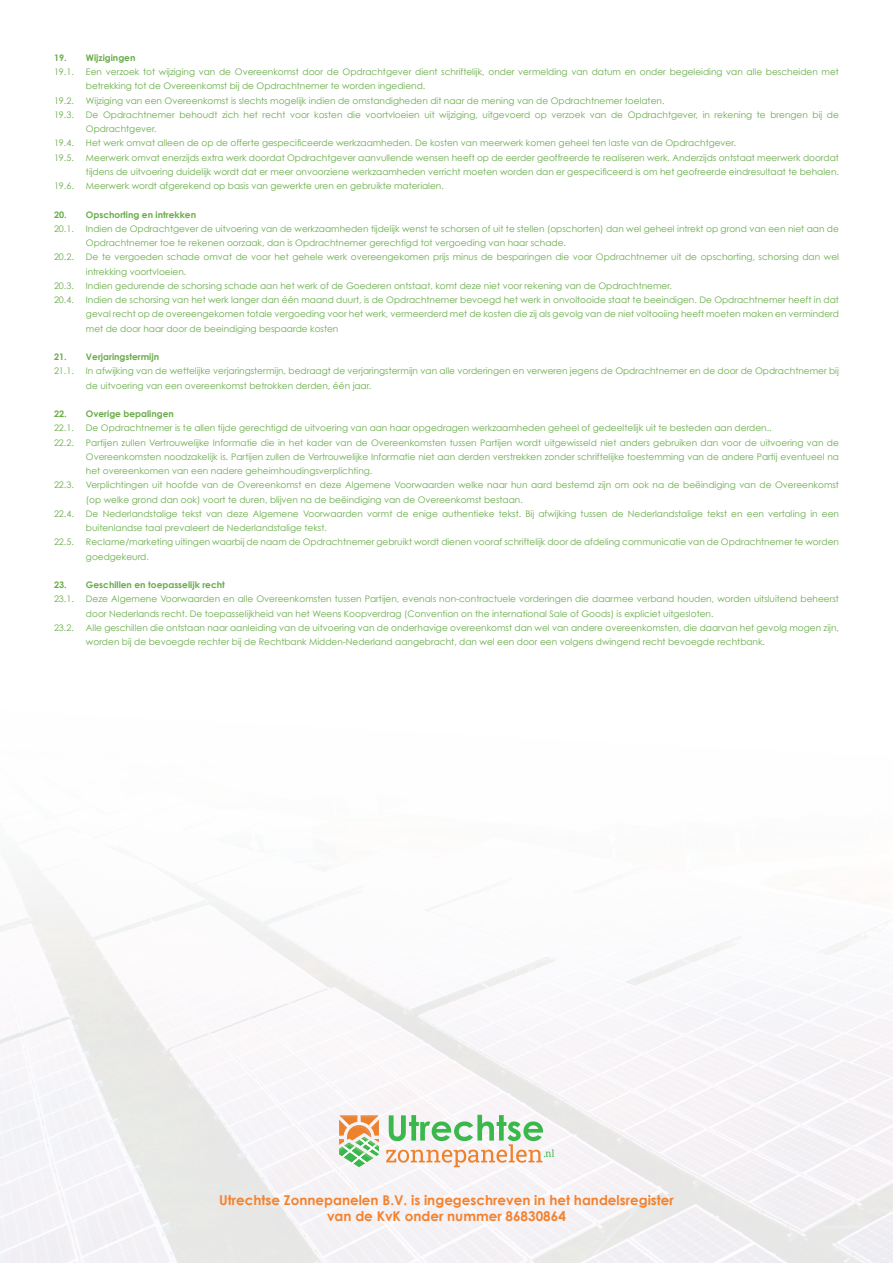
<style>
.page{position:relative;width:893px;height:1263px;background:#fff}
.page>*{position:absolute;margin:0;border:0;box-sizing:border-box;transform-origin:0 0}
.t1{font:700 13.5px/16.2px "Century Gothic";color:#f3822f;text-align:center}
.t2{font:9px/14.2px "Century Gothic";color:#68ac48}
.t3{font:700 9px "Century Gothic";color:#68ac48}
</style>
<div class="page">
<svg style="left:386px;top:1115px;width:168px;height:52px"></svg>
<svg style="left:339px;top:1115px;width:40px;height:52px"></svg>
<p class="t3" style="left:54px;top:51px;width:83px">19. Wijzigingen</p>
<p class="t2" style="left:54px;top:64px;width:21px">19.1.</p>
<p class="t2" style="left:86px;top:64px;width:754px">Een verzoek tot wijziging van de Overeenkomst door de Opdrachtgever dient schriftelijk, onder vermelding van datum en onder begeleiding van alle bescheiden met betrekking tot de Overeenkomst bij de Opdrachtnemer te worden ingediend.</p>
<p class="t2" style="left:54px;top:93px;width:21px">19.2.</p>
<p class="t2" style="left:86px;top:93px;width:580px">Wijziging van een Overeenkomst is slechts mogelijk indien de omstandigheden dit naar de mening van de Opdrachtnemer toelaten.</p>
<p class="t2" style="left:54px;top:107px;width:21px">19.3.</p>
<p class="t2" style="left:86px;top:107px;width:754px">De Opdrachtnemer behoudt zich het recht voor kosten die voortvloeien uit wijziging, uitgevoerd op verzoek van de Opdrachtgever, in rekening te brengen bij de<br>Opdrachtgever.</p>
<p class="t2" style="left:54px;top:136px;width:21px">19.4.</p>
<p class="t2" style="left:86px;top:136px;width:651px">Het werk omvat alleen de op de offerte gespecificeerde werkzaamheden. De kosten van meerwerk komen geheel ten laste van de Opdrachtgever.</p>
<p class="t2" style="left:54px;top:150px;width:21px">19.5.</p>
<p class="t2" style="left:86px;top:150px;width:754px">Meerwerk omvat enerzijds extra werk doordat Opdrachtgever aanvullende wensen heeft op de eerder geoffreerde te realiseren werk. Anderzijds ontstaat meerwerk doordat tijdens de uitvoering duidelijk wordt dat er meer onvoorziene werkzaamheden verricht moeten worden dan er gespecificeerd is om het geofreerde eindresultaat te behalen.</p>
<p class="t2" style="left:54px;top:178px;width:21px">19.6.</p>
<p class="t2" style="left:86px;top:178px;width:359px">Meerwerk wordt afgerekend op basis van gewerkte uren en gebruikte materialen.</p>
<p class="t3" style="left:54px;top:207px;width:144px">20. Opschorting en intrekken</p>
<p class="t2" style="left:54px;top:221px;width:21px">20.1.</p>
<p class="t2" style="left:86px;top:221px;width:754px">Indien de Opdrachtgever de uitvoering van de werkzaamheden tijdelijk wenst te schorsen of uit te stellen (opschorten) dan wel geheel intrekt op grond van een niet aan de<br>Opdrachtnemer toe te rekenen oorzaak, dan is Opdrachtnemer gerechtigd tot vergoeding van haar schade.</p>
<p class="t2" style="left:54px;top:250px;width:21px">20.2.</p>
<p class="t2" style="left:86px;top:250px;width:754px">De te vergoeden schade omvat de voor het gehele werk overeengekomen prijs minus de besparingen die voor Opdrachtnemer uit de opschorting, schorsing dan wel intrekking voortvloeien.</p>
<p class="t2" style="left:54px;top:278px;width:21px">20.3.</p>
<p class="t2" style="left:86px;top:278px;width:587px">Indien gedurende de schorsing schade aan het werk of de Goederen ontstaat, komt deze niet voor rekening van de Opdrachtnemer.</p>
<p class="t2" style="left:54px;top:292px;width:21px">20.4.</p>
<p class="t2" style="left:86px;top:292px;width:754px;text-align:justify">Indien de schorsing van het werk langer dan één maand duurt, is de Opdrachtnemer bevoegd het werk in onvoltooide staat te beeindigen. De Opdrachtnemer heeft in dat geval recht op de overeengekomen totale vergoeding voor het werk, vermeerderd met de kosten die zij als gevolg van de niet voltooiing heeft moeten maken en verminderd met de door haar door de beeindiging bespaarde kosten</p>
<p class="t3" style="left:54px;top:350px;width:107px">21. Verjaringstermijn</p>
<p class="t2" style="left:54px;top:364px;width:21px">21.1.</p>
<p class="t2" style="left:86px;top:364px;width:754px">In afwijking van de wettelijke verjaringstermijn, bedraagt de verjaringstermijn van alle vorderingen en verweren jegens de Opdrachtnemer en de door de Opdrachtnemer bij de uitvoering van een overeenkomst betrokken derden, één jaar.</p>
<p class="t3" style="left:54px;top:407px;width:121px">22. Overige bepalingen</p>
<p class="t2" style="left:54px;top:421px;width:21px">22.1.</p>
<p class="t2" style="left:86px;top:421px;width:687px">De Opdrachtnemer is te allen tijde gerechtigd de uitvoering van aan haar opgedragen werkzaamheden geheel of gedeeltelijk uit te besteden aan derden..</p>
<p class="t2" style="left:54px;top:435px;width:21px">22.2.</p>
<p class="t2" style="left:86px;top:435px;width:754px;text-align:justify">Partijen zullen Vertrouwelijke Informatie die in het kader van de Overeenkomsten tussen Partijen wordt uitgewisseld niet anders gebruiken dan voor de uitvoering van de Overeenkomsten noodzakelijk is. Partijen zullen de Vertrouwelijke Informatie niet aan derden verstrekken zonder schriftelijke toestemming van de andere Partij eventueel na het overeenkomen van een nadere geheimhoudingsverplichting.</p>
<p class="t2" style="left:54px;top:478px;width:21px">22.3.</p>
<p class="t2" style="left:86px;top:478px;width:754px">Verplichtingen uit hoofde van de Overeenkomst en deze Algemene Voorwaarden welke naar hun aard bestemd zijn om ook na de beëindiging van de Overeenkomst (op welke grond dan ook) voort te duren, blijven na de beëindiging van de Overeenkomst bestaan.</p>
<p class="t2" style="left:54px;top:506px;width:21px">22.4.</p>
<p class="t2" style="left:86px;top:506px;width:754px">De Nederlandstalige tekst van deze Algemene Voorwaarden vormt de enige authentieke tekst. Bij afwijking tussen de Nederlandstalige tekst en een vertaling in een buitenlandse taal prevaleert de Nederlandstalige tekst.</p>
<p class="t2" style="left:54px;top:535px;width:21px">22.5.</p>
<p class="t2" style="left:86px;top:535px;width:754px">Reclame/marketing uitingen waarbij de naam de Opdrachtnemer gebruikt wordt dienen vooraf schriftelijk door de afdeling communicatie van de Opdrachtnemer te worden goedgekeurd.</p>
<p class="t3" style="left:54px;top:578px;width:172px">23. Geschillen en toepasselijk recht</p>
<p class="t2" style="left:54px;top:592px;width:21px">23.1.</p>
<p class="t2" style="left:86px;top:592px;width:754px">Deze Algemene Voorwaarden en alle Overeenkomsten tussen Partijen, evenals non-contractuele vorderingen die daarmee verband houden, worden uitsluitend beheerst door Nederlands recht. De toepasselijkheid van het Weens Koopverdrag (Convention on the international Sale of Goods) is expliciet uitgesloten.</p>
<p class="t2" style="left:54px;top:620px;width:21px">23.2.</p>
<p class="t2" style="left:86px;top:620px;width:754px">Alle geschillen die ontstaan naar aanleiding van de uitvoering van de onderhavige overeenkomst dan wel van andere overeenkomsten, die daarvan het gevolg mogen zijn, worden bij de bevoegde rechter bij de Rechtbank Midden-Nederland aangebracht, dan wel een door een volgens dwingend recht bevoegde rechtbank.</p>
<h1 class="t1" style="left:219px;top:1191px;width:456px">Utrechtse Zonnepanelen B.V. is ingegeschreven in het handelsregister van de KvK onder nummer 86830864</h1>
</div>
